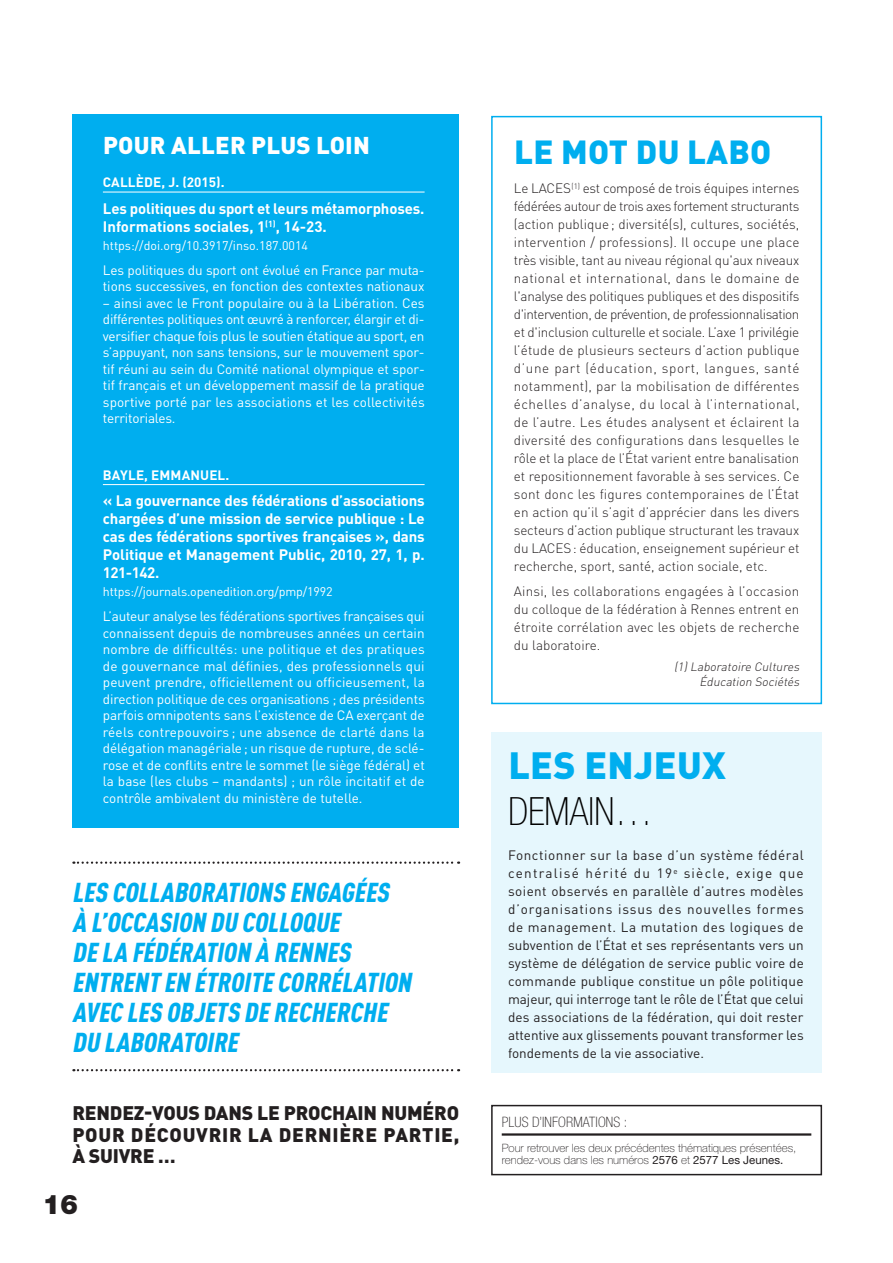
<style>
.page{position:relative;width:893px;height:1263px;background:#fff}
.page>*{position:absolute;margin:0;border:0;box-sizing:border-box;transform-origin:0 0}
.t1{font:100 condensed 39px "Helvetica Neue LT Std";color:#010101}
.t2{font:900 37.5px "DIN Pro";letter-spacing:.01em;color:#00aeef}
.t3{font:900 33px "DIN Pro";letter-spacing:.01em;color:#00aeef}
.t4{font:italic 900 27px/30px "DIN Cond";color:#00aeef}
.t5{font:900 27px "Helvetica Neue LT Std";color:#231f20}
.t6{font:900 24px "DIN Pro";letter-spacing:.01em;color:#fff}
.t7{font:900 19.5px/21.9px "DIN Pro";letter-spacing:.04em;color:#231f20;text-align:justify}
.t8{font:700 15px/18px "DIN Pro";letter-spacing:-.01em;color:#fff}
.t9{font:100 condensed 14.4px "Helvetica Neue LT Std";letter-spacing:.01em;color:#231f20}
.t10{font:300 13.5px/18px "DIN Pro";color:#231f20;text-align:justify}
.t11{font:13.5px/16.5px "DIN Pro";letter-spacing:-.005em;color:#fff;text-align:justify}
.t12{font:13.5px/18px "DIN Pro";color:#231f20;text-align:justify}
.t13{font:700 13.5px "DIN Pro";letter-spacing:.01em;color:#fff}
.t14{font:12.45px "DIN Pro";letter-spacing:-.01em;color:#fff}
.t15{font:italic 300 12px/15px "DIN Pro";color:#231f20;text-align:right}
.t16{font:100 11.4px/12px "Helvetica Neue LT Std";color:#231f20}
.s1{font-weight:400}
</style>
<div class="page">
<div style="left:491px;top:116px;width:331px;height:588px;border:2px solid #00aeef"></div>
<div style="left:491px;top:733px;width:331px;height:340px;background:#e6f7fd"></div>
<div style="left:72px;top:115px;width:387px;height:713px;background:#00aeef"></div>
<hr style="left:103px;top:192px;width:322px;height:1px;background:#fff">
<hr style="left:103px;top:484px;width:322px;height:1px;background:#fff">
<svg style="left:73px;top:861px;width:386px;height:3px"></svg>
<svg style="left:73px;top:1069px;width:386px;height:2px"></svg>
<div style="left:491px;top:1105px;width:331px;height:70px;border:2px solid #231f20"></div>
<hr style="left:502px;top:1133px;width:309px;height:2px;background:#231f20">
<h3 class="t6" style="left:103px;top:129px;width:268px">POUR ALLER PLUS LOIN</h3>
<p class="t13" style="left:103px;top:173px;width:123px">CALLÈDE, J. (2015).</p>
<p class="t8" style="left:103px;top:199px;width:323px">Les politiques du sport et leurs métamorphoses.<br>Informations sociales, 1<sup>(1)</sup>, 14-23.</p>
<p class="t14" style="left:103px;top:237px;width:207px">https://doi.org/10.3917/inso.187.0014</p>
<p class="t11" style="left:103px;top:261px;width:323px">Les politiques du sport ont évolué en France par muta&shy;tions successives, en fonction des contextes nationaux</p>
<p class="t11" style="left:103px;top:294px;width:323px">– ainsi avec le Front populaire ou à la Libération. Ces différentes politiques ont œuvré à renforcer, élargir et di&shy;versifier chaque fois plus le soutien étatique au sport, en s’appuyant, non sans tensions, sur le mouvement spor&shy;tif réuni au sein du Comité national olympique et spor&shy;tif français et un développement massif de la pratique sportive porté par les associations et les collectivités territoriales.</p>
<p class="t13" style="left:103px;top:466px;width:128px">BAYLE, EMMANUEL.</p>
<p class="t8" style="left:103px;top:491px;width:323px;text-align:justify">« La gouvernance des fédérations d’associations chargées d’une mission de service publique : Le cas des fédérations sportives françaises », dans Politique et Management Public, 2010, 27, 1, p.<br>121-142.</p>
<p class="t14" style="left:103px;top:583px;width:231px">https://journals.openedition.org/pmp/1992</p>
<p class="t11" style="left:103px;top:608px;width:323px">L’auteur analyse les fédérations sportives françaises qui connaissent depuis de nombreuses années un certain nombre de difficultés: une politique et des pratiques de gouvernance mal définies, des professionnels qui peuvent prendre, officiellement ou officieusement, la direction politique de ces organisations ; des présidents parfois omnipotents sans l’existence de CA exerçant de réels contrepouvoirs ; une absence de clarté dans la délégation managériale; un risque de rupture, de sclé&shy;rose et de conflits entre le sommet (le siège fédéral) et la base (les clubs – mandants) ; un rôle incitatif et de contrôle ambivalent du ministère de tutelle.</p>
<h3 class="t4" style="left:72px;top:876px;width:346px">LES COLLABORATIONS ENGAGÉES<br>À L’OCCASION DU COLLOQUE<br>DE LA FÉDÉRATION À RENNES<br>ENTRENT EN ÉTROITE CORRÉLATION<br>AVEC LES OBJETS DE RECHERCHE<br>DU LABORATOIRE</h3>
<h3 class="t7" style="left:72px;top:1101px;width:388px">RENDEZ-VOUS DANS LE PROCHAIN NUMÉRO POUR DÉCOUVRIR LA DERNIÈRE PARTIE, À SUIVRE …</h3>
<h3 class="t5" style="left:43px;top:1188px;width:37px">16</h3>
<h3 class="t3" style="left:514px;top:129px;width:259px">LE MOT DU LABO</h3>
<p class="t10" style="left:514px;top:179px;width:287px">Le LACES<sup>(1)</sup> est composé de trois équipes internes fédérées autour de trois axes fortement structurants (action publique; diversité(s), cultures, sociétés, intervention / professions). Il occupe une place très visible, tant au niveau régional qu'aux niveaux national et international, dans le domaine de l'analyse des politiques publiques et des dispositifs d'intervention, de prévention, de professionnalisation et d'inclusion culturelle et sociale. L’axe 1 privilégie l’étude de plusieurs secteurs d’action publique d’une part (éducation, sport, langues, santé notamment), par la mobilisation de différentes échelles d’analyse, du local à l’international, de l’autre. Les études analysent et éclairent la diversité des configurations dans lesquelles le rôle et la place de l’État varient entre banalisation et repositionnement favorable à ses services. Ce sont donc les figures contemporaines de l’État en action qu’il s’agit d’apprécier dans les divers secteurs d’action publique structurant les travaux du LACES: éducation, enseignement supérieur et recherche, sport, santé, action sociale, etc.</p>
<p class="t10" style="left:514px;top:581px;width:287px">Ainsi, les collaborations engagées à l’occasion du colloque de la fédération à Rennes entrent en étroite corrélation avec les objets de recherche du laboratoire.</p>
<p class="t15" style="left:674px;top:659px;width:129px">(1)Laboratoire Cultures<br>Éducation Sociétés</p>
<h2 class="t2" style="left:508px;top:739px;width:219px">LES ENJEUX</h2>
<h1 class="t1" style="left:508px;top:790px;width:147px">DEMAIN…</h1>
<p class="t12" style="left:508px;top:846px;width:297px">Fonctionner sur la base d’un système fédéral centralisé hérité du 19<sup>e</sup> siècle, exige que soient observés en parallèle d’autres modèles d’organisations issus des nouvelles formes de management. La mutation des logiques de subvention de l’État et ses représentants vers un système de délégation de service public voire de commande publique constitue un pôle politique majeur, qui interroge tant le rôle de l’État que celui des associations de la fédération, qui doit rester attentive aux glissements pouvant transformer les fondements de la vie associative.</p>
<p class="t9" style="left:502px;top:1113px;width:127px">PLUS D’INFORMATIONS :</p>
<p class="t16" style="left:502px;top:1142px;width:296px">Pour retrouver les deux précédentes thématiques présentées, rendez-vous dans les numéros <span class="s1">2576</span> et <span class="s1">2577 Les Jeunes.</span></p>
</div>
